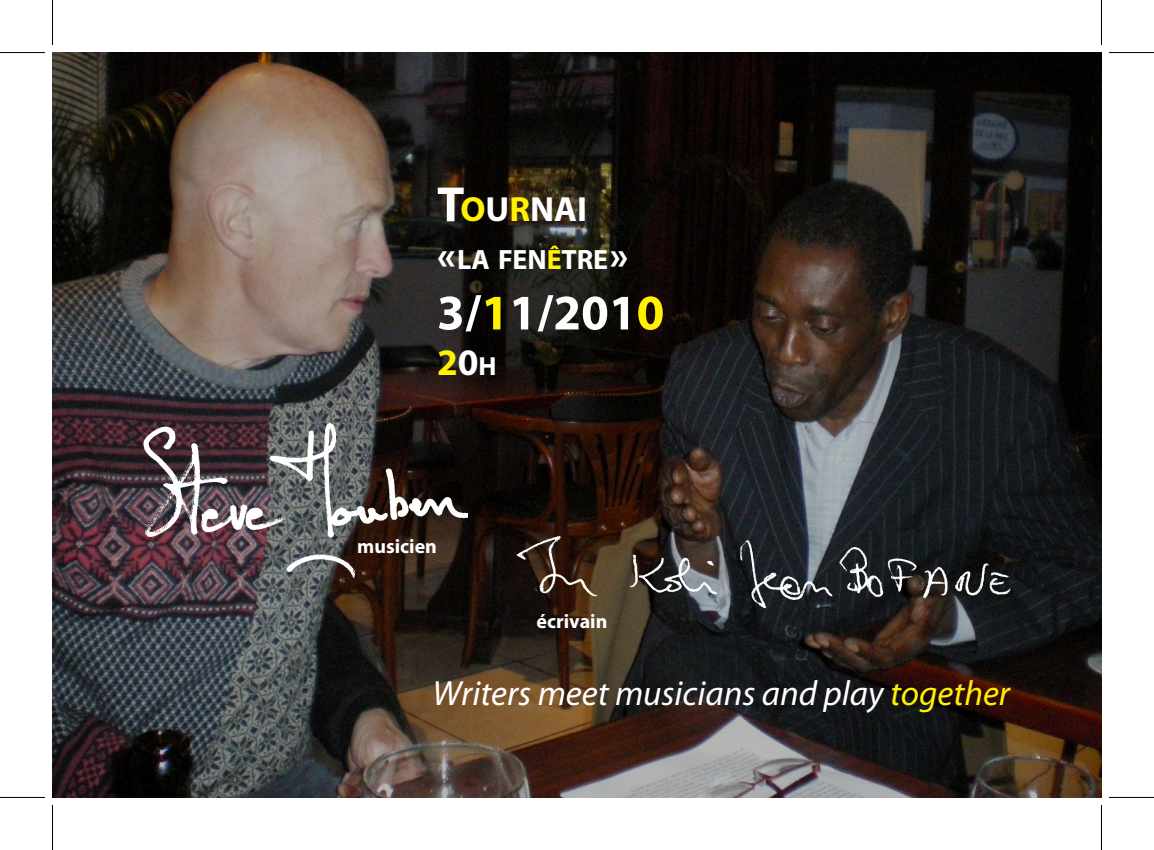
<style>
.page{position:relative;width:1154px;height:850px;background:#fff}
.page>*{position:absolute;margin:0;border:0;box-sizing:border-box;transform-origin:0 0}
.t1{font:700 50px "Myriad Pro";color:#fff}
.t2{font:700 37.5px "Myriad Pro";color:#fff101}
.t3{font:italic 35px "Myriad Pro";color:#fff}
.t4{font:700 35px "Myriad Pro";color:#fff}
.t5{font:700 28px "Myriad Pro";color:#fff}
.t6{font:700 20px "Myriad Pro";color:#fff}
.s1{font-size:50px}
.s2{color:#fff101}
.s3{font-size:40px}
.s4{color:#fff}
.s5{font-size:26.25px;color:#fff}
</style>
<div class="page">
<img style="left:52px;top:52px;width:1049px;height:745px">
<img style="left:134px;top:400px;width:333px;height:195px">
<img style="left:514px;top:533px;width:500px;height:79px">
<hr style="left:0;top:52px;width:45px;height:1px;background:#000">
<hr style="left:1109px;top:52px;width:45px;height:1px;background:#000">
<hr style="left:0;top:796px;width:45px;height:1px;background:#000">
<hr style="left:1109px;top:796px;width:45px;height:1px;background:#000">
<hr style="left:52px;top:0;width:1px;height:45px;background:#000">
<hr style="left:52px;top:804px;width:1px;height:45px;background:#000">
<hr style="left:1101px;top:0;width:1px;height:45px;background:#000">
<hr style="left:1101px;top:804px;width:1px;height:45px;background:#000">
<p class="t4" style="left:437px;top:186px;width:152px"><span class="s1">T</span><span class="s2">o</span>u<span class="s2">r</span>nai</p>
<p class="t5" style="left:437px;top:241px;width:193px"><span class="s3">«</span> la fen<span class="s2">ê</span>tre <span class="s3">»</span></p>
<p class="t1" style="left:437px;top:280px;width:229px">3/<span class="s2">1</span>1/201<span class="s2">0</span></p>
<p class="t2" style="left:437px;top:337px;width:61px">2<span class="s4">0</span><span class="s5">h</span></p>
<p class="t6" style="left:357px;top:532px;width:81px">musicien</p>
<p class="t6" style="left:537px;top:608px;width:72px">écrivain</p>
<p class="t3" style="left:433px;top:671px;width:580px">Writers meet musicians and play <span class="s2">together</span></p>
</div>
